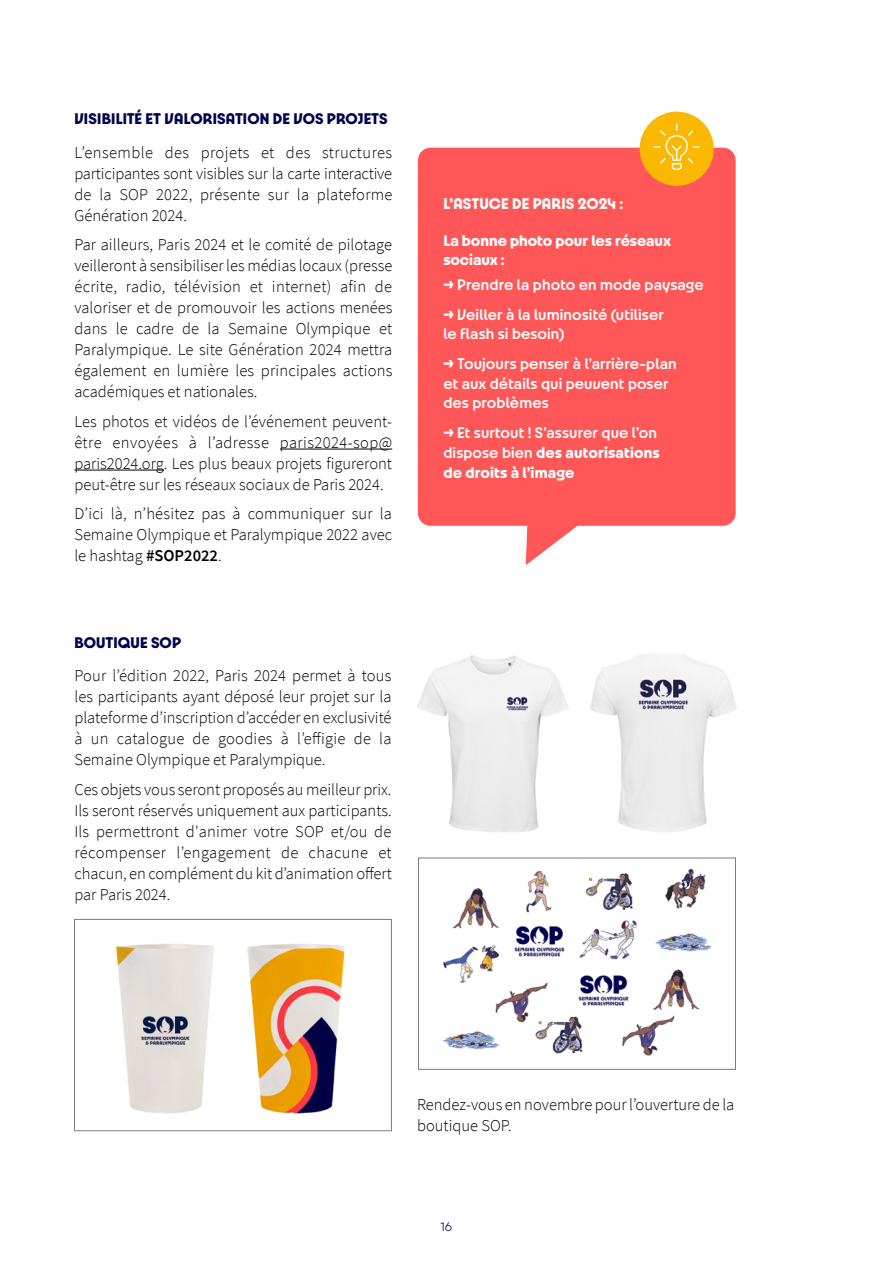
<style>
.page{position:relative;width:893px;height:1263px;background:#fff}
.page>*{position:absolute;margin:0;border:0;box-sizing:border-box;transform-origin:0 0}
.t1{font:300 16.5px/21px "Source Sans Pro";color:#000;text-align:justify}
.t2{font:600 16.5px/19.8px "Paris 2024";letter-spacing:.005em;color:#fff}
.t3{font:700 16.5px/19.8px "Paris 2024";letter-spacing:-.005em;color:#fff}
.t4{font:700 16.5px "Paris 2024";letter-spacing:.01em;color:#00004d}
.t5{font:300 13.5px "Paris 2024";color:#00004d}
.s1{font-weight:600}
.s2{font-weight:700}
</style>
<div class="page">
<div style="left:418px;top:858px;width:318px;height:211px;border:1px solid #7c7b7b"></div>
<hr style="left:280px;top:449px;width:112px;height:1px;background:#000">
<hr style="left:74px;top:470px;width:90px;height:1px;background:#000">
<svg style="left:418px;top:148px;width:318px;height:417px;fill:#ff5757"></svg>
<div style="left:640px;top:112px;width:74px;height:74px;background:#fab900;border-radius:50%"></div>
<svg style="left:654px;top:124px;width:46px;height:46px"></svg>
<img style="left:590px;top:654px;width:147px;height:178px">
<img style="left:417px;top:655px;width:152px;height:177px">
<img style="left:443px;top:868px;width:268px;height:188px">
<div style="left:74px;top:919px;width:318px;height:212px;border:1px solid #7c7b7b"></div>
<img style="left:116px;top:944px;width:98px;height:170px">
<img style="left:247px;top:944px;width:98px;height:170px">
<p class="t4" style="left:74px;top:108px;width:315px">VISIBILITÉ ET VALORISATION DE VOS PROJETS</p>
<p class="t1" style="left:74px;top:142px;width:320px">L’ensemble des projets et des structures participantes sont visibles sur la carte interactive de la SOP 2022, présente sur la plateforme Génération 2024.</p>
<p class="t1" style="left:74px;top:234px;width:319px">Par ailleurs, Paris 2024 et le comité de pilotage veilleront à sensibiliser les médias locaux (presse écrite, radio, télévision et internet) afin de valoriser et de promouvoir les actions menées dans le cadre de la Semaine Olympique et Paralympique. Le site Génération 2024 mettra également en lumière les principales actions académiques et nationales.</p>
<p class="t1" style="left:74px;top:411px;width:319px">Les photos et vidéos de l’événement peuvent&shy;être envoyées à l’adresse paris2024-sop@ paris2024.org. Les plus beaux projets figureront peut-être sur les réseaux sociaux de Paris 2024.</p>
<p class="t1" style="left:74px;top:503px;width:319px">D’ici là, n’hésitez pas à communiquer sur la Semaine Olympique et Paralympique 2022 avec le hashtag <span class="s1">#SOP2022</span>.</p>
<p class="t4" style="left:74px;top:632px;width:108px">BOUTIQUE SOP</p>
<p class="t1" style="left:74px;top:665px;width:319px">Pour l’édition 2022, Paris 2024 permet à tous les participants ayant déposé leur projet sur la plateforme d’inscription d’accéder en exclusivité à un catalogue de goodies à l’effigie de la Semaine Olympique et Paralympique.</p>
<p class="t1" style="left:74px;top:779px;width:319px">Ces objets vous seront proposés au meilleur prix.<br>Ils seront réservés uniquement aux participants.<br>Ils permettront d'animer votre SOP et/ou de récompenser l’engagement de chacune et chacun, en complément du kit d’animation offert par Paris 2024.</p>
<p class="t3" style="left:443px;top:193px;width:181px">L’ASTUCE DE PARIS 2024 :</p>
<p class="t3" style="left:443px;top:230px;width:229px">La bonne photo pour les réseaux sociaux :</p>
<p class="t2" style="left:443px;top:274px;width:262px"><span class="s2">→</span> Prendre la photo en mode paysage</p>
<p class="t2" style="left:443px;top:304px;width:222px"><span class="s2">→</span> Veiller à la luminosité (utiliser le flash si besoin)</p>
<p class="t2" style="left:443px;top:353px;width:235px"><span class="s2">→</span> Toujours penser à l’arrière-plan et aux détails qui peuvent poser des problèmes</p>
<p class="t2" style="left:443px;top:422px;width:218px"><span class="s2">→</span> Et surtout ! S’assurer que l’on dispose bien <span class="s2">des autorisations de droits à l’image</span></p>
<p class="t1" style="left:417px;top:1094px;width:319px">Rendez-vous en novembre pour l’ouverture de la boutique SOP.</p>
<p class="t5" style="left:441px;top:1218px;width:13px">16</p>
</div>
